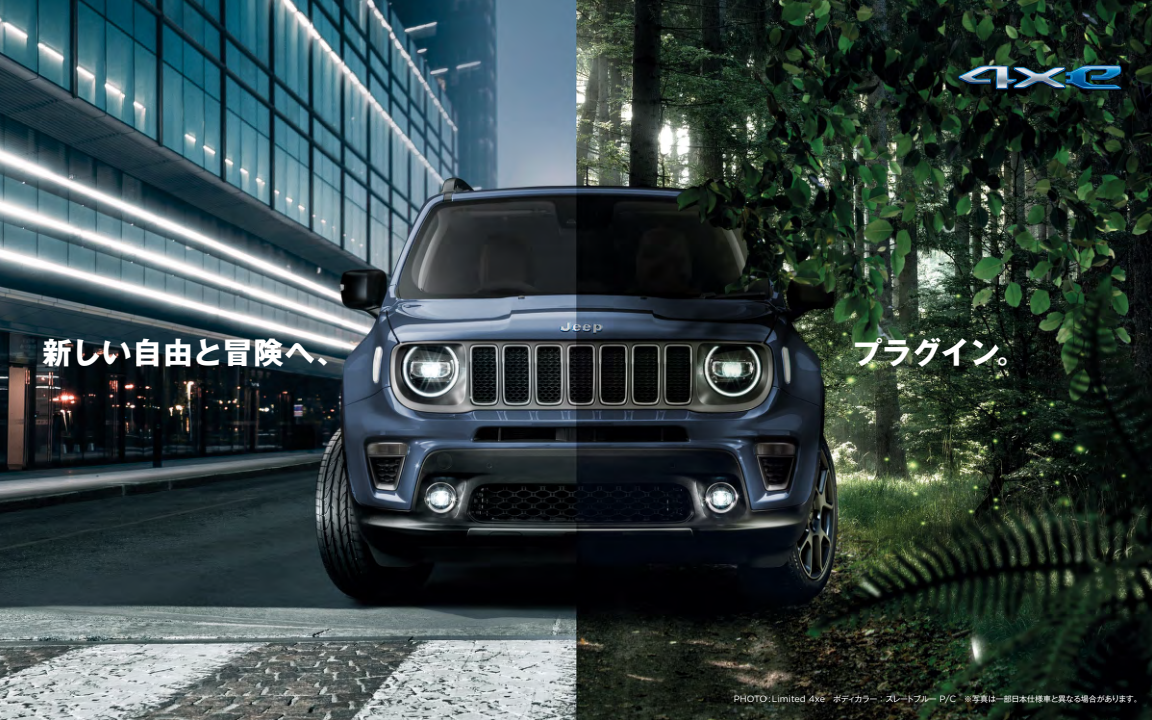
<style>
.page{position:relative;width:1152px;height:720px;background:#fff}
.page>*{position:absolute;margin:0;border:0;box-sizing:border-box;transform-origin:0 0}
.t1{font:700 30px "Gothic MB101 Pro";letter-spacing:.015em;color:#fff}
.t2{font:700 30px "Gothic MB101 Pro";letter-spacing:-.01em;color:#fff}
.t3{font:8px "Gothic MB101 Pro";letter-spacing:-.04em;color:#fff}
.s1{font-family:"Gotham";font-size:9.1px}
</style>
<div class="page">
<img style="left:0;top:0;width:1152px;height:720px">
<h1 class="t1" style="left:42px;top:328px;width:306px">新しい自由と冒険へ、</h1>
<h1 class="t2" style="left:852px;top:328px;width:175px">プラグイン。</h1>
<p class="t3" style="left:734px;top:692px;width:410px"><span class="s1">PHOTO :Limited 4xe</span>　ボディカラー：スレートブルー <span class="s1">P/C</span>　※写真は一部日本仕様車と異なる場合があります。</p>
</div>
